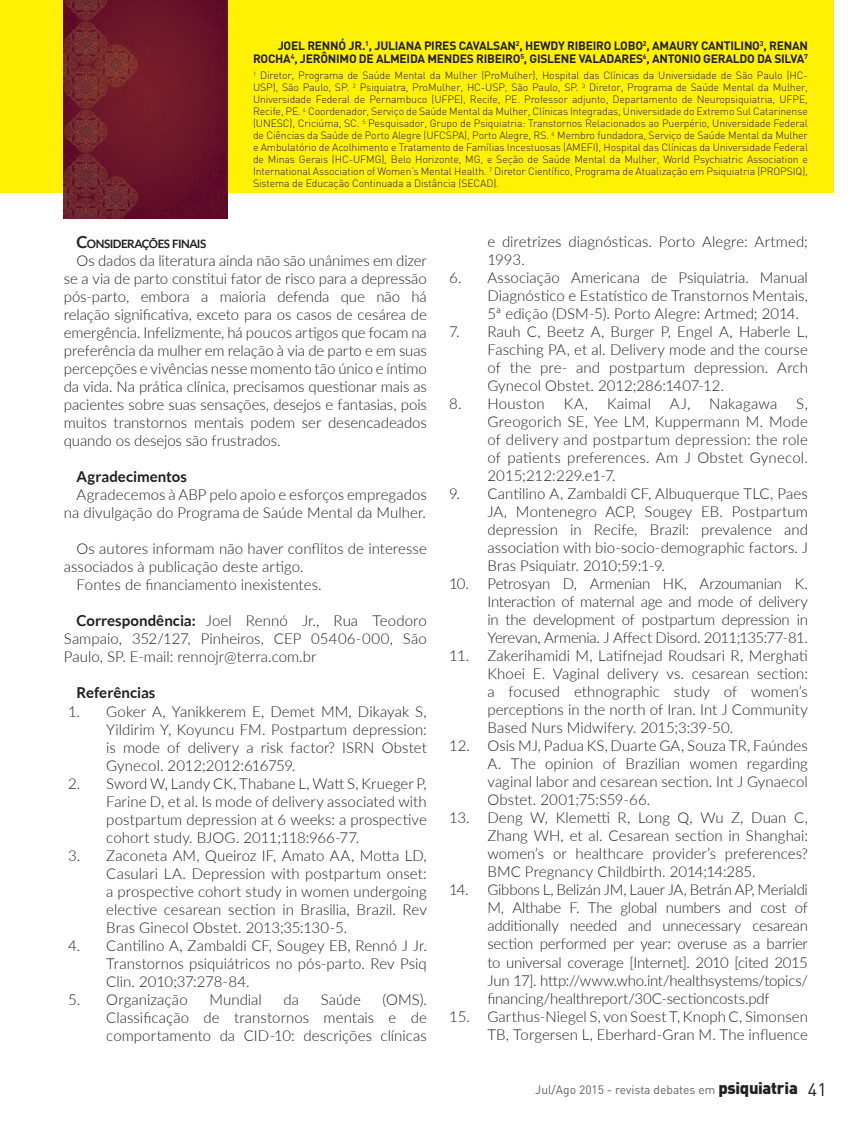
<style>
.page{position:relative;width:859px;height:1132px;background:#fff}
.page>*{position:absolute;margin:0;border:0;box-sizing:border-box;transform-origin:0 0}
.t1{font:300 15px/18px "Lato";letter-spacing:.005em;color:#231f20;text-align:justify}
.t2{font:700 15px "Lato";color:#231f20}
.t3{font:700 12px/13.5px "DIN";letter-spacing:-.02em;color:#231f20;text-align:right}
.t4{font:12px "DIN";color:#616164}
.t5{font:700 11.55px "Lato";letter-spacing:-.045em;color:#231f20}
.t6{font:300 10.5px/12px "DIN";letter-spacing:-.01em;color:#231f20;text-align:justify}
.s1{font-size:16.5px}
.s2{font-weight:700}
.s3{font-weight:900;font-size:16.5px;color:#231f20}
.s4{font-size:18px;color:#231f20}
</style>
<div class="page">
<div style="left:0;top:0;width:833px;height:192px;background:#fff101"></div>
<img style="left:64px;top:0;width:164px;height:218px">
<p class="t3" style="left:253px;top:38px;width:556px">JOEL RENNÓ JR.<sup>1</sup>, JULIANA PIRES CAVALSAN<sup>2</sup>, HEWDY RIBEIRO LOBO<sup>2</sup>, AMAURY CANTILINO<sup>3</sup>, RENAN<br>ROCHA<sup>4</sup>, JERÔNIMO DE ALMEIDA MENDES RIBEIRO<sup>5</sup>, GISLENE VALADARES<sup>6</sup>, ANTONIO GERALDO DA SILVA<sup>7</sup></p>
<p class="t6" style="left:253px;top:69px;width:556px"><sup>1</sup> Diretor, Programa de Saúde Mental da Mulher (ProMulher), Hospital das Clínicas da Universidade de São Paulo (HC-USP), São Paulo, SP. <sup>2</sup> Psiquiatra, ProMulher, HC-USP, São Paulo, SP. <sup>3</sup> Diretor, Programa de Saúde Mental da Mulher, Universidade Federal de Pernambuco (UFPE), Recife, PE. Professor adjunto, Departamento de Neuropsiquiatria, UFPE, Recife, PE. <sup>4</sup> Coordenador, Serviço de Saúde Mental da Mulher, Clínicas Integradas, Universidade do Extremo Sul Catarinense (UNESC), Criciúma, SC. <sup>5</sup> Pesquisador, Grupo de Psiquiatria: Transtornos Relacionados ao Puerpério, Universidade Federal de Ciências da Saúde de Porto Alegre (UFCSPA), Porto Alegre, RS. <sup>6</sup> Membro fundadora, Serviço de Saúde Mental da Mulher e Ambulatório de Acolhimento e Tratamento de Famílias Incestuosas (AMEFI), Hospital das Clínicas da Universidade Federal de Minas Gerais (HC-UFMG), Belo Horizonte, MG, e Seção de Saúde Mental da Mulher, World Psychiatric Association e International Association of Women’s Mental Health. <sup>7</sup> Diretor Científico, Programa de Atualização em Psiquiatria (PROPSIQ), Sistema de Educação Continuada a Distância (SECAD).</p>
<p class="t5" style="left:77px;top:237px;width:131px"><span class="s1">C</span>ONSIDERAÇÕES FINAIS</p>
<p class="t1" style="left:64px;top:251px;width:365px;text-indent:13px">Os dados da literatura ainda não são unânimes em dizer se a via de parto constitui fator de risco para a depressão pós-parto, embora a maioria defenda que não há relação significativa, exceto para os casos de cesárea de emergência. Infelizmente, há poucos artigos que focam na preferência da mulher em relação à via de parto e em suas percepções e vivências nesse momento tão único e íntimo da vida. Na prática clínica, precisamos questionar mais as pacientes sobre suas sensações, desejos e fantasias, pois muitos transtornos mentais podem ser desencadeados quando os desejos são frustrados.</p>
<p class="t2" style="left:77px;top:468px;width:112px">Agradecimentos</p>
<p class="t1" style="left:64px;top:485px;width:365px;text-align:right">Agradecemos à ABP pelo apoio e esforços empregados na divulgação do Programa de Saúde Mental da Mulher.</p>
<p class="t1" style="left:77px;top:539px;width:352px">Os autores informam não haver conflitos de interesse</p>
<p class="t1" style="left:64px;top:557px;width:241px">associados à publicação deste artigo.</p>
<p class="t1" style="left:77px;top:575px;width:247px">Fontes de financiamento inexistentes.</p>
<p class="t1" style="left:64px;top:611px;width:365px;text-indent:13px"><span class="s2">Correspondência:</span> Joel Rennó Jr., Rua Teodoro Sampaio, 352/127, Pinheiros, CEP 05406-000, São Paulo, SP. E-mail: rennojr@terra.com.br</p>
<p class="t2" style="left:77px;top:684px;width:80px">Referências</p>
<p class="t1" style="left:106px;top:701px;width:322px;text-indent:-38px">1. Goker A, Yanikkerem E, Demet MM, Dikayak S, Yildirim Y, Koyuncu FM. Postpartum depression: is mode of delivery a risk factor? ISRN Obstet Gynecol. 2012;2012:616759.</p>
<p class="t1" style="left:106px;top:773px;width:322px;text-indent:-38px">2. Sword W, Landy CK, Thabane L, Watt S, Krueger P, Farine D, et al. Is mode of delivery associated with postpartum depression at 6 weeks: a prospective cohort study. BJOG. 2011;118:966-77.</p>
<p class="t1" style="left:106px;top:845px;width:322px;text-indent:-38px">3. Zaconeta AM, Queiroz IF, Amato AA, Motta LD, Casulari LA. Depression with postpartum onset: a prospective cohort study in women undergoing elective cesarean section in Brasilia, Brazil. Rev Bras Ginecol Obstet. 2013;35:130-5.</p>
<p class="t1" style="left:106px;top:935px;width:322px;text-indent:-38px">4. Cantilino A, Zambaldi CF, Sougey EB, Rennó J Jr.<br>Transtornos psiquiátricos no pós-parto. Rev Psiq Clin. 2010;37:278-84.</p>
<p class="t1" style="left:68px;top:989px;width:121px">5. Organização</p>
<p class="t1" style="left:209px;top:989px;width:54px">Mundial</p>
<p class="t1" style="left:284px;top:989px;width:17px">da</p>
<p class="t1" style="left:321px;top:989px;width:42px">Saúde</p>
<p class="t1" style="left:106px;top:989px;width:322px;text-indent:276px">(OMS).<br>Classificação de transtornos mentais e de comportamento da CID-10: descrições clínicas</p>
<p class="t1" style="left:487px;top:232px;width:322px">e diretrizes diagnósticas. Porto Alegre: Artmed;<br>1993.</p>
<p class="t1" style="left:487px;top:268px;width:322px;text-indent:-38px">6. Associação Americana de Psiquiatria. Manual Diagnóstico e Estatístico de Transtornos Mentais, 5ª edição (DSM-5). Porto Alegre: Artmed; 2014.</p>
<p class="t1" style="left:487px;top:322px;width:322px;text-indent:-38px">7. Rauh C, Beetz A, Burger P, Engel A, Haberle L, Fasching PA, et al. Delivery mode and the course of the pre- and postpartum depression. Arch Gynecol Obstet. 2012;286:1407-12.</p>
<p class="t1" style="left:449px;top:394px;width:97px">8. Houston</p>
<p class="t1" style="left:564px;top:394px;width:26px">KA,</p>
<p class="t1" style="left:607px;top:394px;width:45px">Kaimal</p>
<p class="t1" style="left:670px;top:394px;width:22px">AJ,</p>
<p class="t1" style="left:709px;top:394px;width:70px">Nakagawa</p>
<p class="t1" style="left:487px;top:394px;width:322px;text-indent:309px">S, Greogorich SE, Yee LM, Kuppermann M. Mode of delivery and postpartum depression: the role of patients preferences. Am J Obstet Gynecol.<br>2015;212:229.e1-7.</p>
<p class="t1" style="left:487px;top:484px;width:322px;text-indent:-38px">9. Cantilino A, Zambaldi CF, Albuquerque TLC, Paes JA, Montenegro ACP, Sougey EB. Postpartum depression in Recife, Brazil: prevalence and association with bio-socio-demographic factors. J Bras Psiquiatr. 2010;59:1-9.</p>
<p class="t1" style="left:487px;top:574px;width:322px;text-indent:-38px">10. Petrosyan D, Armenian HK, Arzoumanian K.<br>Interaction of maternal age and mode of delivery in the development of postpartum depression in Yerevan, Armenia. J Affect Disord. 2011;135:77-81.</p>
<p class="t1" style="left:487px;top:646px;width:322px;text-indent:-38px">11. Zakerihamidi M, Latifnejad Roudsari R, Merghati Khoei E. Vaginal delivery vs. cesarean section: a focused ethnographic study of women’s perceptions in the north of Iran. Int J Community Based Nurs Midwifery. 2015;3:39-50.</p>
<p class="t1" style="left:487px;top:736px;width:322px;text-indent:-38px">12. Osis MJ, Padua KS, Duarte GA, Souza TR, Faúndes A. The opinion of Brazilian women regarding vaginal labor and cesarean section. Int J Gynaecol Obstet. 2001;75:S59-66.</p>
<p class="t1" style="left:487px;top:808px;width:322px;text-indent:-38px">13. Deng W, Klemetti R, Long Q, Wu Z, Duan C, Zhang WH, et al. Cesarean section in Shanghai: women’s or healthcare provider’s preferences?<br>BMC Pregnancy Childbirth. 2014;14:285.</p>
<p class="t1" style="left:487px;top:880px;width:322px;text-indent:-38px">14. Gibbons L, Belizán JM, Lauer JA, Betrán AP, Merialdi M, Althabe F. The global numbers and cost of additionally needed and unnecessary cesarean section performed per year: overuse as a barrier to universal coverage [Internet]. 2010 [cited 2015<br>Jun 17]. http://www.who.int/healthsystems/topics/ financing/healthreport/30C-sectioncosts.pdf</p>
<p class="t1" style="left:449px;top:1006px;width:360px;text-align:right">15. Garthus-Niegel S, von Soest T, Knoph C, Simonsen<br>TB, Torgersen L, Eberhard-Gran M. The influence</p>
<p class="t4" style="left:535px;top:1082px;width:293px">Jul/Ago 2015 - revista debates em <span class="s3">psiquiatria</span> <span class="s4">41</span></p>
</div>
